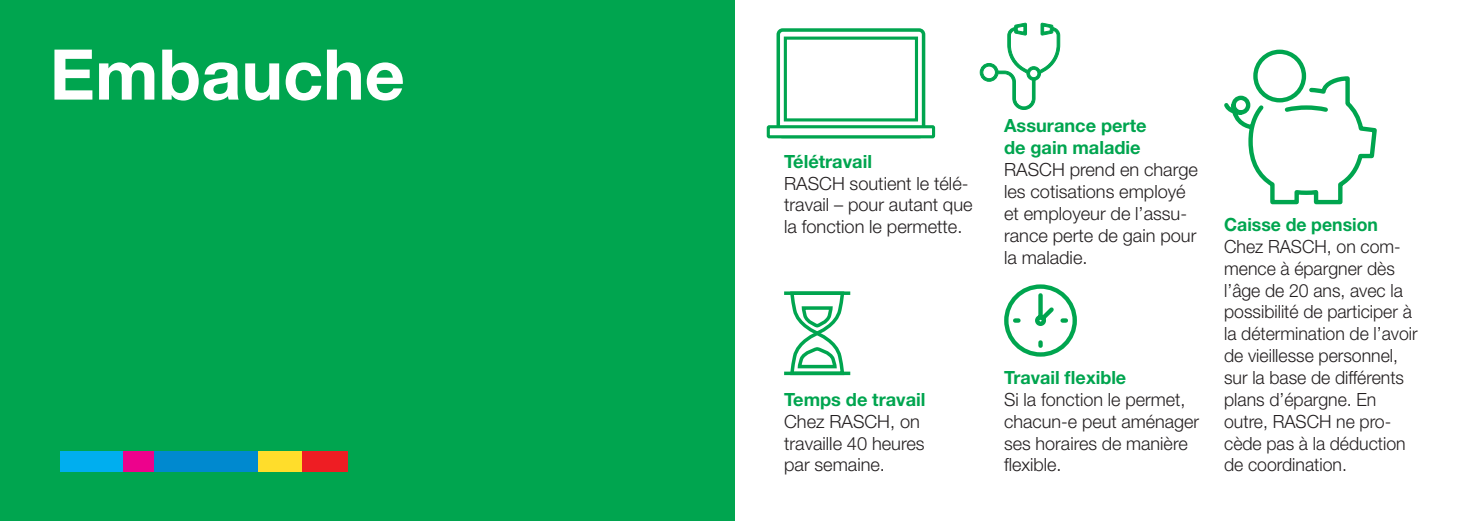
<style>
.page{position:relative;width:1469px;height:521px;background:#fff}
.page>*{position:absolute;margin:0;border:0;box-sizing:border-box;transform-origin:0 0}
.t1{font:700 70px "Helvetica Neue LT Std";color:#fff}
.t2{font:300 18.2px/21.9px "Helvetica Neue LT Std";color:#231f20}
.t3{font:700 18.2px/21.9px "Helvetica Neue LT Std";color:#00a54f}
</style>
<div class="page">
<div style="left:0;top:0;width:734px;height:521px;background:#00a54f"></div>
<svg style="left:784px;top:291px;width:66px;height:4px"></svg>
<hr style="left:784px;top:372px;width:66px;height:3px;background:#00a54f">
<svg style="left:788px;top:291px;width:58px;height:85px"></svg>
<svg style="left:979px;top:22px;width:81px;height:88px"></svg>
<svg style="left:1004px;top:284px;width:73px;height:73px"></svg>
<div style="left:776px;top:28px;width:149px;height:110px;border:4px solid #00a54f;border-radius:4px"></div>
<div style="left:768px;top:127px;width:165px;height:10px;background:#fff"></div>
<div style="left:766px;top:125px;width:169px;height:13px;border:3px solid #00a54f"></div>
<div style="left:783px;top:37px;width:135px;height:84px;border:3px solid #00a54f"></div>
<svg style="left:1224px;top:49px;width:153px;height:156px"></svg>
<div style="left:302px;top:451px;width:46px;height:20px;background:#ee1d23"></div>
<div style="left:122px;top:451px;width:32px;height:20px;background:#ed028c"></div>
<div style="left:258px;top:451px;width:44px;height:20px;background:#ffdd2b"></div>
<div style="left:60px;top:451px;width:62px;height:20px;background:#00aeef"></div>
<div style="left:154px;top:451px;width:104px;height:20px;background:#0089cf"></div>
<h1 class="t1" style="left:50px;top:31px;width:357px">Embauche</h1>
<p class="t3" style="left:784px;top:150px;width:89px">Télétravail</p>
<p class="t2" style="left:784px;top:172px;width:190px">RASCH soutient le télé&shy;travail – pour autant que la fonction le permette.</p>
<p class="t3" style="left:784px;top:388px;width:143px">Temps de travail</p>
<p class="t2" style="left:784px;top:410px;width:142px">Chez RASCH, on travaille 40 heures par semaine.</p>
<p class="t3" style="left:1004px;top:115px;width:144px">Assurance perte de gain maladie</p>
<p class="t2" style="left:1004px;top:158px;width:195px">RASCH prend en charge les cotisations employé et employeur de l’assu&shy;rance perte de gain pour la maladie.</p>
<p class="t3" style="left:1004px;top:366px;width:124px">Travail flexible</p>
<p class="t2" style="left:1004px;top:388px;width:197px">Si la fonction le permet, chacun-e peut aménager ses horaires de manière flexible.</p>
<p class="t3" style="left:1224px;top:213px;width:155px">Caisse de pension</p>
<p class="t2" style="left:1224px;top:235px;width:195px">Chez RASCH, on com&shy;mence à épargner dès l’âge de 20 ans, avec la possibilité de participer à la détermination de l’avoir de vieillesse personnel, sur la base de différents plans d’épargne. En outre, RASCH ne pro&shy;cède pas à la déduction de coordination.</p>
</div>
